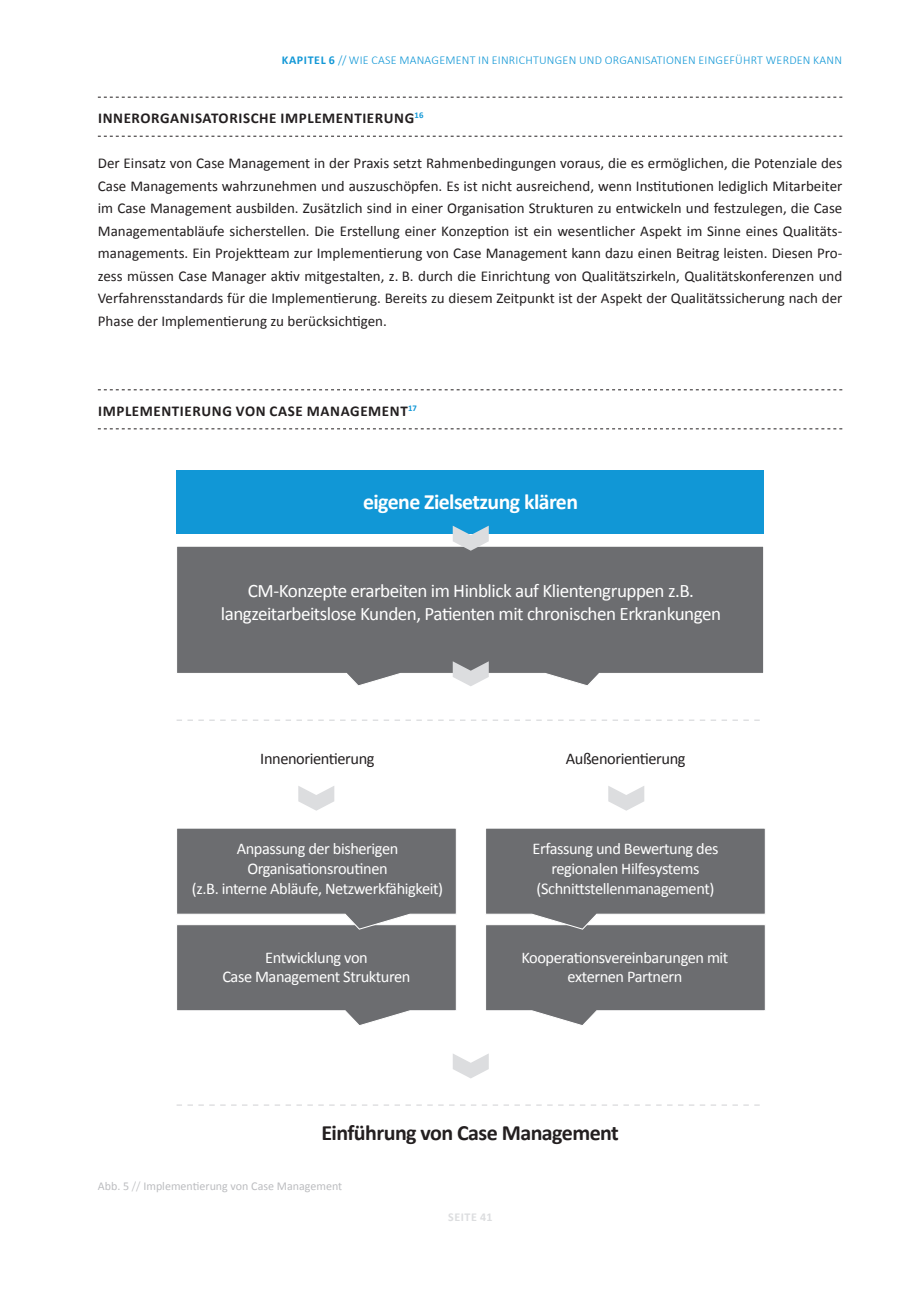
<style>
.page{position:relative;width:919px;height:1289px;background:#fff}
.page>*{position:absolute;margin:0;border:0;box-sizing:border-box;transform-origin:0 0}
.t1{font:700 21.75px "Calibri";letter-spacing:-.025em;color:#231f20}
.t2{font:700 21.75px "Calibri";letter-spacing:-.025em;color:#fff}
.t3{font:19.05px/22.8px "Calibri";letter-spacing:-.025em;color:#fff;text-align:center}
.t4{font:16.35px/19.6px "Calibri";letter-spacing:-.025em;color:#fff;text-align:center}
.t5{font:16.35px "Calibri";letter-spacing:-.025em;color:#231f20}
.t6{font:15px/22.5px "Calibri";color:#231f20;text-align:justify}
.t7{font:700 15px "Calibri";letter-spacing:.04em;color:#231f20}
.t8{font:300 12px "Calibri";letter-spacing:.02em;color:#1197d6}
.t9{font:12px "Calibri";color:#bcbdc0}
.t10{font:700 12px "Calibri";letter-spacing:.05em;color:#dcdddf}
.s1{font-weight:700}
.s2{font-weight:300}
</style>
<div class="page">
<svg style="left:98px;top:97px;width:744px;height:1px"></svg>
<svg style="left:98px;top:136px;width:744px;height:1px"></svg>
<svg style="left:98px;top:389px;width:744px;height:1px"></svg>
<svg style="left:98px;top:428px;width:744px;height:1px"></svg>
<svg style="left:177px;top:828px;width:279px;height:197px;background:#7d7e81"></svg>
<svg style="left:486px;top:828px;width:279px;height:197px;background:#7d7e81"></svg>
<svg style="left:177px;top:546px;width:587px;height:140px;background:#78797c"></svg>
<div style="left:176px;top:471px;width:587px;height:63px;background:#1197d6"></div>
<svg style="left:176px;top:719px;width:584px;height:2px"></svg>
<svg style="left:452px;top:525px;width:36px;height:25px"></svg>
<svg style="left:452px;top:661px;width:36px;height:25px"></svg>
<svg style="left:177px;top:1104px;width:583px;height:1px"></svg>
<svg style="left:453px;top:1054px;width:35px;height:24px"></svg>
<svg style="left:298px;top:786px;width:36px;height:24px"></svg>
<svg style="left:608px;top:786px;width:36px;height:24px"></svg>
<p class="t8" style="left:282px;top:53px;width:561px"><span class="s1">KAPITEL 6</span> // WIE CASE MANAGEMENT IN EINRICHTUNGEN UND ORGANISATIONEN EINGEFÜHRT WERDEN KANN</p>
<p class="t7" style="left:98px;top:108px;width:327px">INNERORGANISATORISCHE IMPLEMENTIERUNG<sup>16</sup></p>
<p class="t6" style="left:98px;top:152px;width:746px">Der Einsatz von Case Management in der Praxis setzt Rahmenbedingungen voraus, die es ermöglichen, die Potenziale des Case Managements wahrzunehmen und auszuschöpfen. Es ist nicht ausreichend, wenn Institutionen lediglich Mitarbeiter im Case Management ausbilden. Zusätzlich sind in einer Organisation Strukturen zu entwickeln und festzulegen, die Case Managementabläufe sicherstellen. Die Erstellung einer Konzeption ist ein wesentlicher Aspekt im Sinne eines Qualitäts&shy;managements. Ein Projektteam zur Implementierung von Case Management kann dazu einen Beitrag leisten. Diesen Pro&shy;zess müssen Case Manager aktiv mitgestalten, z. B. durch die Einrichtung von Qualitätszirkeln, Qualitätskonferenzen und Verfahrensstandards für die Implementierung. Bereits zu diesem Zeitpunkt ist der Aspekt der Qualitätssicherung nach der Phase der Implementierung zu berücksichtigen.</p>
<p class="t7" style="left:98px;top:401px;width:320px">IMPLEMENTIERUNG VON CASE MANAGEMENT<sup>17</sup></p>
<h1 class="t2" style="left:363px;top:487px;width:216px">EIGENE ZIELSETZUNG KLÄREN</h1>
<p class="t3" style="left:221px;top:579px;width:501px">CM-Konzepte erarbeiten im Hinblick auf Klientengruppen z.B. langzeitarbeitslose Kunden, Patienten mit chronischen Erkrankungen</p>
<p class="t5" style="left:260px;top:748px;width:116px">Innenorientierung</p>
<p class="t5" style="left:565px;top:748px;width:121px">Außenorientierung</p>
<p class="t4" style="left:192px;top:839px;width:253px">Anpassung der bisherigen<br>Organisationsroutinen<br>(z.B. interne Abläufe, Netzwerkfähigkeit)</p>
<p class="t4" style="left:222px;top:947px;width:190px">Entwicklung von<br>Case Management Strukturen</p>
<p class="t4" style="left:532px;top:839px;width:187px">Erfassung und Bewertung des regionalen Hilfesystems (Schnittstellenmanagement)</p>
<p class="t4" style="left:521px;top:947px;width:208px">Kooperationsvereinbarungen mit externen Partnern</p>
<h1 class="t1" style="left:321px;top:1118px;width:299px">EINFÜHRUNG VON CASE MANAGEMENT</h1>
<p class="t9" style="left:98px;top:1177px;width:246px">Abb. 5 <span class="s2">//</span> Implementierung von Case Management</p>
<p class="t10" style="left:448px;top:1209px;width:46px">SEITE 41</p>
</div>
